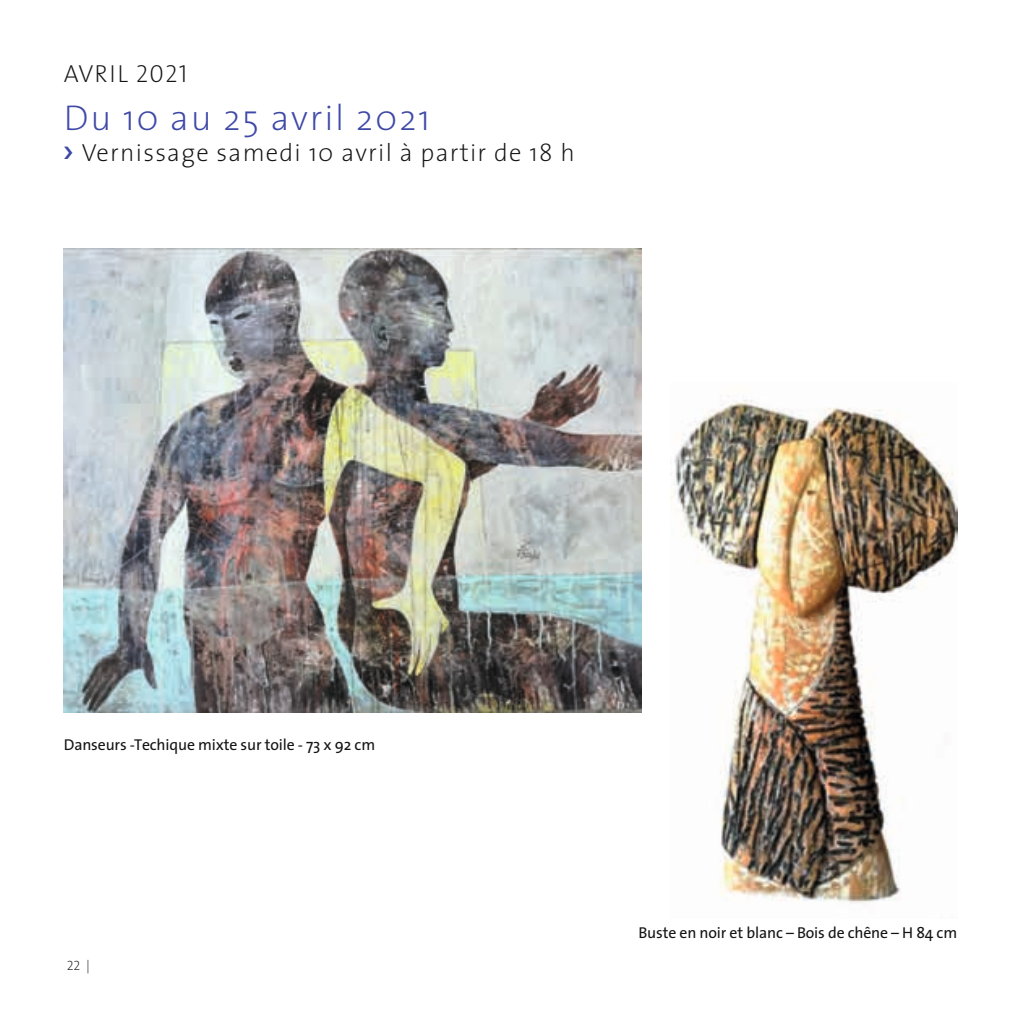
<style>
.page{position:relative;width:1021px;height:1021px;background:#fff}
.page>*{position:absolute;margin:0;border:0;box-sizing:border-box;transform-origin:0 0}
.t1{font:200 36px "The Sans";letter-spacing:.05em;color:#3e48a6}
.t2{font:200 24.75px "The Sans";letter-spacing:.05em;color:#131413}
.t3{font:24.75px "The Sans Extra Light Caps";letter-spacing:.05em;color:#131413}
.t4{font:15.75px "The Sans";letter-spacing:-.01em;color:#131413}
.t5{font:13.5px "The Sans Extra Light Caps";color:#131413}
</style>
<div class="page">
<img style="left:64px;top:249px;width:577px;height:463px">
<img style="left:670px;top:395px;width:287px;height:508px">
<h2 class="t3" style="left:64px;top:61px;width:125px">AVRIL 2021</h2>
<h1 class="t1" style="left:64px;top:98px;width:368px">Du 10 au 25 avril 2021</h1>
<h2 class="t2" style="left:82px;top:139px;width:494px">Vernissage samedi 10 avril à partir de 18 h</h2>
<p class="t4" style="left:64px;top:731px;width:313px">Danseurs -Techique mixte sur toile - 73 x 92 cm</p>
<p class="t5" style="left:67px;top:958px;width:25px">22 |</p>
<p class="t4" style="left:638px;top:919px;width:320px">Buste en noir et blanc – Bois de chêne – H 84 cm</p>
</div>
